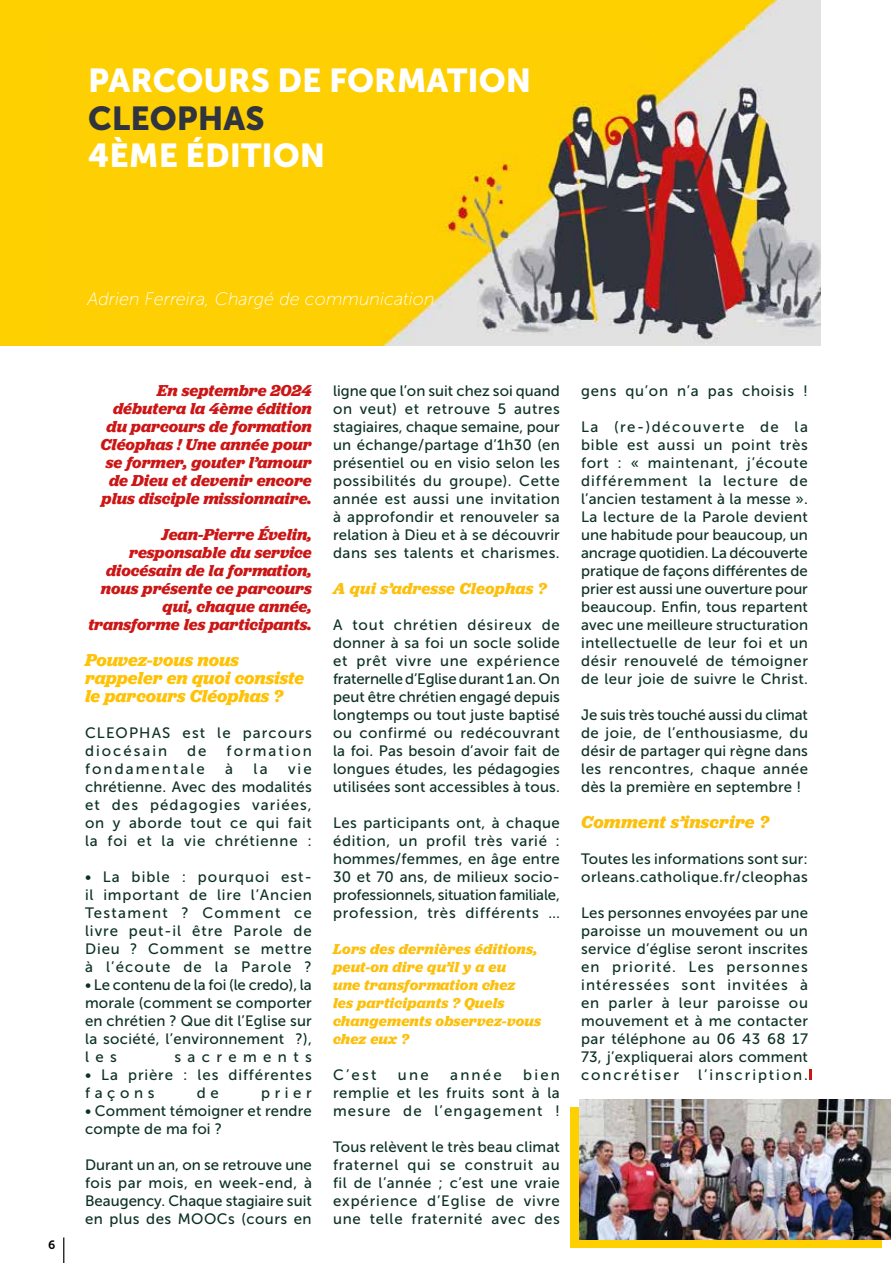
<style>
.page{position:relative;width:893px;height:1263px;background:#fff}
.page>*{position:absolute;margin:0;border:0;box-sizing:border-box;transform-origin:0 0}
.t1{font:33px "Museo Sans 900";color:#fff}
.t2{font:33px "Museo Sans 900";color:#2f343f}
.t3{font:italic 700 18px/18px "Jubilat";color:#ffc205}
.t4{font:italic 18px "Museo Sans 100";color:#fff}
.t5{font:italic 700 18px "Jubilat";letter-spacing:.01em;color:#fcc00c}
.t6{font:italic 700 16.5px/18px "Jubilat";color:#cc1616;text-align:right}
.t7{font:italic 700 16.5px "Jubilat";letter-spacing:.01em;color:#fcc00c}
.t8{font:15px/18px "Museo Sans 500";letter-spacing:.04em;color:#0c3122;text-align:justify}
.t9{font:italic 700 15px/18px "Jubilat";letter-spacing:.01em;color:#fcc00c}
.t10{font:15px/18px "Museo Sans 500";letter-spacing:.02em;color:#0c3122}
.t11{font:15px/18px "Museo Sans 500";letter-spacing:.015em;color:#0c3122}
.t12{font:15px/18px "Museo Sans 500";letter-spacing:.075em;color:#0c3122}
.t13{font:15px/18px "Museo Sans 500";letter-spacing:.06em;color:#0c3122}
.t14{font:15px "Museo Sans 500";letter-spacing:.13em;color:#0c3122}
.t15{font:15px "Museo Sans 500";letter-spacing:.14em;color:#0c3122}
.t16{font:15px "Museo Sans 500";letter-spacing:.425em;color:#0c3122}
.t17{font:15px "Museo Sans 500";letter-spacing:.135em;color:#0c3122}
.t18{font:12px "Museo Sans 700";color:#000}
</style>
<div class="page">
<svg style="left:63px;top:1237px;width:1px;height:26px"></svg>
<div style="left:570px;top:1108px;width:312px;height:140px;background:#ffd000"></div>
<img style="left:43px;top:0;width:777px;height:345px">
<svg style="left:809px;top:1069px;width:2px;height:11px"></svg>
<div style="left:0;top:0;width:43px;height:345px;background:#ffd000"></div>
<div style="left:0;top:0;width:744px;height:30px;background:#ffd000"></div>
<svg style="left:614px;top:0;width:160px;height:77px"></svg>
<img style="left:579px;top:1099px;width:312px;height:140px">
<h1 class="t1" style="left:88px;top:62px;width:445px">PARCOURS DE FORMATION</h1>
<h1 class="t2" style="left:88px;top:100px;width:178px">CLEOPHAS</h1>
<h1 class="t1" style="left:88px;top:137px;width:238px">4ÈME ÉDITION</h1>
<p class="t4" style="left:88px;top:289px;width:349px">Adrien Ferreira, Chargé de communication</p>
<p class="t18" style="left:48px;top:1238px;width:9px">6</p>
<p class="t6" style="left:100px;top:381px;width:213px">En septembre 2024 débutera la 4ème édition du parcours de formation<br>Cléophas ! Une année pour se former, gouter l’amour de Dieu et devenir encore plus disciple missionnaire.</p>
<p class="t6" style="left:88px;top:525px;width:225px">Jean-Pierre Évelin, responsable du service diocésain de la formation, nous présente ce parcours qui, chaque année, transforme les participants.</p>
<p class="t3" style="left:85px;top:651px;width:221px">Pouvez-vous nous rappeler en quoi consiste le parcours Cléophas ?</p>
<p class="t12" style="left:85px;top:724px;width:228px">CLEOPHAS est le parcours diocésain</p>
<p class="t8" style="left:187px;top:742px;width:21px">de</p>
<p class="t17" style="left:227px;top:743px;width:87px">formation</p>
<p class="t15" style="left:85px;top:761px;width:121px">fondamentale</p>
<p class="t8" style="left:225px;top:760px;width:9px">à</p>
<p class="t8" style="left:254px;top:760px;width:15px">la</p>
<p class="t8" style="left:85px;top:760px;width:228px;text-indent:203px">vie chrétienne. Avec des modalités et des pédagogies variées, on y aborde tout ce qui fait la foi et la vie chrétienne :</p>
<p class="t8" style="left:85px;top:868px;width:228px">• La bible : pourquoi est&shy;il important de lire l’Ancien Testament ? Comment ce livre peut-il être Parole de Dieu ? Comment se mettre à l’écoute de la Parole ?</p>
<p class="t8" style="left:85px;top:976px;width:228px">• Le contenu de la foi (le credo), la morale (comment se comporter en chrétien ? Que dit l’Eglise sur la société, l’environnement ?), les</p>
<p class="t16" style="left:174px;top:1049px;width:139px">sacrements</p>
<p class="t13" style="left:85px;top:1066px;width:228px">• La prière : les différentes façons</p>
<p class="t8" style="left:197px;top:1084px;width:23px">d e</p>
<p class="t8" style="left:261px;top:1084px;width:52px">prier</p>
<p class="t11" style="left:85px;top:1102px;width:228px">• Comment témoigner et rendre compte de ma foi ?</p>
<p class="t8" style="left:85px;top:1156px;width:228px">Durant un an, on se retrouve une fois par mois, en week-end, à Beaugency. Chaque stagiaire suit en plus des MOOCs (cours en</p>
<p class="t8" style="left:333px;top:382px;width:228px">ligne que l’on suit chez soi quand on veut) et retrouve 5 autres stagiaires, chaque semaine, pour un échange/partage d’1h30 (en présentiel ou en visio selon les possibilités du groupe). Cette année est aussi une invitation à approfondir et renouveler sa relation à Dieu et à se découvrir dans ses talents et charismes.</p>
<p class="t7" style="left:333px;top:578px;width:215px">A qui s’adresse Cleophas ?</p>
<p class="t8" style="left:333px;top:616px;width:228px">A tout chrétien désireux de donner à sa foi un socle solide et prêt vivre une expérience fraternelle d’Eglise durant 1 an. On peut être chrétien engagé depuis longtemps ou tout juste baptisé ou confirmé ou redécouvrant la foi. Pas besoin d’avoir fait de longues études, les pédagogies utilisées sont accessibles à tous.</p>
<p class="t8" style="left:333px;top:814px;width:228px">Les participants ont, à chaque édition, un profil très varié : hommes/femmes, en âge entre 30 et 70 ans, de milieux socio&shy;professionnels, situation familiale, profession, très différents …</p>
<p class="t9" style="left:333px;top:940px;width:210px">Lors des dernières éditions, peut-on dire qu’il y a eu<br>une transformation chez<br>les participants ? Quels changements observez-vous chez eux ?</p>
<p class="t8" style="left:333px;top:1066px;width:45px">C’est</p>
<p class="t8" style="left:398px;top:1066px;width:32px">une</p>
<p class="t8" style="left:450px;top:1066px;width:53px">année</p>
<p class="t8" style="left:333px;top:1066px;width:228px;text-indent:190px">bien remplie et les fruits sont à la mesure de l’engagement !</p>
<p class="t8" style="left:333px;top:1138px;width:228px">Tous relèvent le très beau climat fraternel qui se construit au fil de l’année ; c’est une vraie expérience d’Eglise de vivre une telle fraternité avec des</p>
<p class="t8" style="left:581px;top:382px;width:228px">gens qu’on n’a pas choisis !</p>
<p class="t8" style="left:581px;top:418px;width:228px">La (re-)découverte de la bible est aussi un point très fort : « maintenant, j’écoute différemment la lecture de l’ancien testament à la messe ».<br>La lecture de la Parole devient une habitude pour beaucoup, un ancrage quotidien. La découverte pratique de façons différentes de prier est aussi une ouverture pour beaucoup. Enfin, tous repartent avec une meilleure structuration intellectuelle de leur foi et un désir renouvelé de témoigner de leur joie de suivre le Christ.</p>
<p class="t8" style="left:581px;top:706px;width:228px">Je suis très touché aussi du climat de joie, de l’enthousiasme, du désir de partager qui règne dans les rencontres, chaque année dès la première en septembre !</p>
<p class="t5" style="left:581px;top:810px;width:189px">Comment s’inscrire ?</p>
<p class="t10" style="left:581px;top:850px;width:228px">Toutes les informations sont sur: orleans.catholique.fr/cleophas</p>
<p class="t8" style="left:581px;top:904px;width:228px">Les personnes envoyées par une paroisse un mouvement ou un service d’église seront inscrites en priorité. Les personnes intéressées sont invitées à en parler à leur paroisse ou mouvement et à me contacter par téléphone au 06 43 68 17<br>73, j’expliquerai alors comment concrétiser</p>
<p class="t14" style="left:698px;top:1067px;width:111px">l’inscription.</p>
</div>
